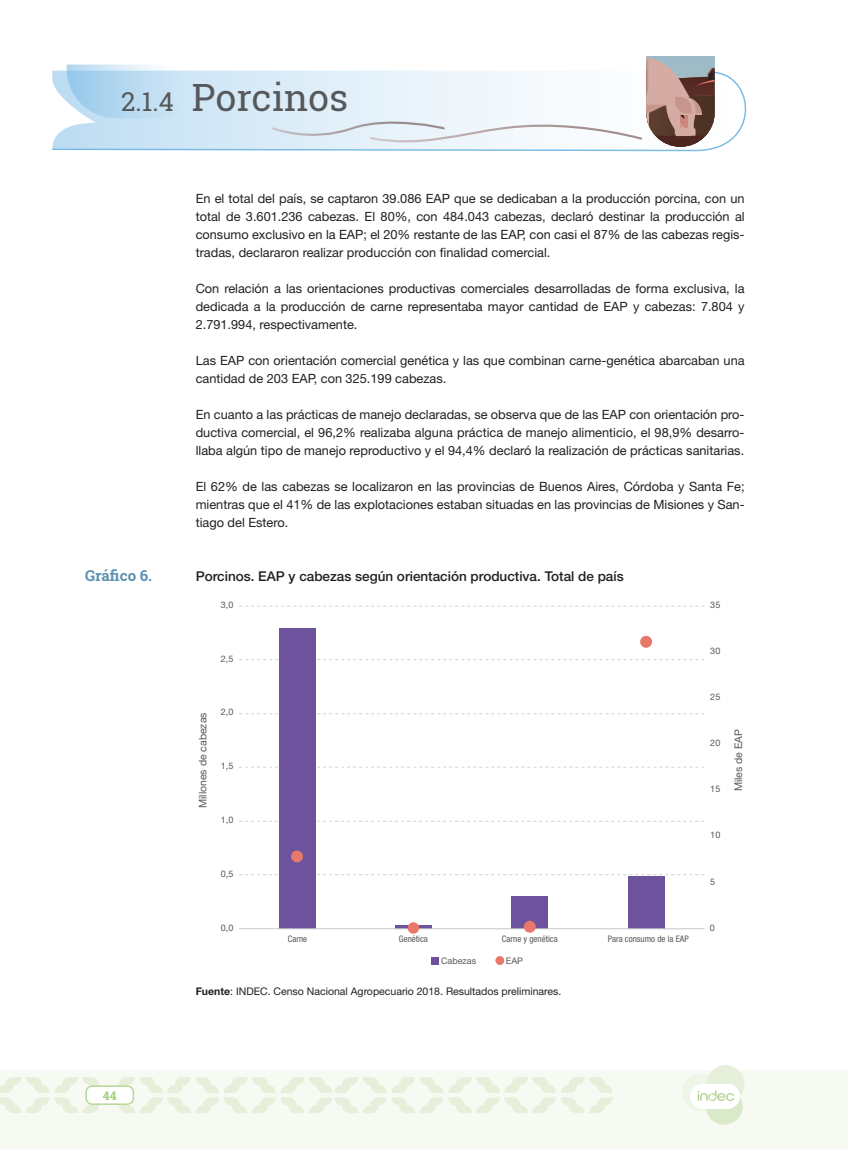
<style>
.page{position:relative;width:851px;height:1149px;background:#fff}
.page>*{position:absolute;margin:0;border:0;box-sizing:border-box;transform-origin:0 0}
.t1{font:37.5px "Roboto Slab";color:#57585a}
.t2{font:700 15px "Roboto Slab";color:#6091b2}
.t3{font:500 13.5px "Helvetica Neue LT Std";color:#231f20}
.t4{font:12.75px/18px "Helvetica Neue LT Std";color:#231f20;text-align:justify}
.t5{font:700 12px "Roboto Slab";color:#a3cd7b}
.t6{font:10.5px "Helvetica Neue LT Std";color:#231f20}
.t7{font:10.5px "Helvetica Neue LT Std";color:#57585a}
.t8{font:9px "Helvetica Neue LT Std";color:#57585a}
.t9{font:condensed 9px "Helvetica Neue LT Std";color:#57585a}
.s1{font-size:25.95px}
.s2{font-weight:700}
</style>
<div class="page">
<div style="left:0;top:1070px;width:848px;height:78px;background:#f7faf3"></div>
<svg style="left:55px;top:1077px;width:220px;height:35px"></svg>
<svg style="left:0;top:1077px;width:49px;height:35px"></svg>
<svg style="left:561px;top:1077px;width:51px;height:35px"></svg>
<svg style="left:281px;top:1077px;width:274px;height:35px"></svg>
<div style="left:86px;top:1085px;width:47px;height:18px;background:#fff;border-radius:6px"></div>
<div style="left:85px;top:1084px;width:49px;height:20px;border:2px solid #b8d799;border-radius:6px"></div>
<div style="left:682px;top:1073px;width:37px;height:37px;background:#eff5e7;border-radius:50%"></div>
<div style="left:706px;top:1064px;width:38px;height:38px;background:#e5efd9;border-radius:50%"></div>
<div style="left:705px;top:1087px;width:37px;height:37px;background:#dae9ca;border-radius:50%"></div>
<div style="left:689px;top:1083px;width:50px;height:25px;background:#fff;border-radius:13px"></div>
<svg style="left:697px;top:1090px;width:36px;height:10px"></svg>
<div style="left:431px;top:956px;width:8px;height:8px;background:#6d539e"></div>
<div style="left:495px;top:955px;width:9px;height:9px;border:3px solid #e87869;border-radius:50%"></div>
<svg style="left:239px;top:874px;width:465px;height:1px"></svg>
<svg style="left:239px;top:820px;width:465px;height:1px"></svg>
<svg style="left:239px;top:766px;width:465px;height:1px"></svg>
<svg style="left:239px;top:713px;width:465px;height:1px"></svg>
<svg style="left:239px;top:659px;width:465px;height:1px"></svg>
<svg style="left:239px;top:605px;width:465px;height:1px"></svg>
<div style="left:278px;top:627px;width:37px;height:301px;background:#6d539e"></div>
<hr style="left:395px;top:925px;width:36px;height:3px;background:#6d539e">
<div style="left:511px;top:896px;width:37px;height:32px;background:#6d539e"></div>
<div style="left:628px;top:876px;width:36px;height:52px;background:#6d539e"></div>
<hr style="left:239px;top:928px;width:465px;height:1px;background:#c7c8ca">
<div style="left:292px;top:851px;width:9px;height:9px;background:#e87869;border-radius:50%"></div>
<div style="left:291px;top:850px;width:12px;height:12px;border:3px solid #e87869;border-radius:50%"></div>
<div style="left:409px;top:923px;width:9px;height:9px;background:#e87869;border-radius:50%"></div>
<div style="left:407px;top:921px;width:12px;height:12px;border:3px solid #e87869;border-radius:50%"></div>
<div style="left:525px;top:922px;width:9px;height:8px;background:#e87869;border-radius:50%"></div>
<div style="left:523px;top:920px;width:12px;height:12px;border:3px solid #e87869;border-radius:50%"></div>
<div style="left:641px;top:637px;width:9px;height:9px;background:#e87869;border-radius:50%"></div>
<div style="left:640px;top:635px;width:12px;height:12px;border:3px solid #e87869;border-radius:50%"></div>
<svg style="left:52px;top:71px;width:695px;height:81px"></svg>
<svg style="left:67px;top:65px;width:121px;height:53px;background:#bddcf2"></svg>
<svg style="left:272px;top:56px;width:442px;height:91px"></svg>
<h1 class="t1" style="left:121px;top:71px;width:228px"><span class="s1">2.1.4</span> Porcinos</h1>
<p class="t4" style="left:196px;top:189px;width:550px">En el total del país, se captaron 39.086 EAP que se dedicaban a la producción porcina, con un total de 3.601.236 cabezas. El 80%, con 484.043 cabezas, declaró destinar la producción al consumo exclusivo en la EAP; el 20% restante de las EAP, con casi el 87% de las cabezas regis&shy;tradas, declararon realizar producción con finalidad comercial.</p>
<p class="t4" style="left:196px;top:279px;width:550px">Con relación a las orientaciones productivas comerciales desarrolladas de forma exclusiva, la dedicada a la producción de carne representaba mayor cantidad de EAP y cabezas: 7.804 y 2.791.994, respectivamente.</p>
<p class="t4" style="left:196px;top:351px;width:550px">Las EAP con orientación comercial genética y las que combinan carne-genética abarcaban una cantidad de 203 EAP, con 325.199 cabezas.</p>
<p class="t4" style="left:196px;top:405px;width:550px">En cuanto a las prácticas de manejo declaradas, se observa que de las EAP con orientación pro&shy;ductiva comercial, el 96,2% realizaba alguna práctica de manejo alimenticio, el 98,9% desarro&shy;llaba algún tipo de manejo reproductivo y el 94,4% declaró la realización de prácticas sanitarias.</p>
<p class="t4" style="left:196px;top:477px;width:550px">El 62% de las cabezas se localizaron en las provincias de Buenos Aires, Córdoba y Santa Fe; mientras que el 41% de las explotaciones estaban situadas en las provincias de Misiones y San&shy;tiago del Estero.</p>
<p class="t2" style="left:85px;top:565px;width:68px">Gráfico 6.</p>
<p class="t3" style="left:196px;top:568px;width:429px">Porcinos. EAP y cabezas según orientación productiva. Total de país</p>
<p class="t8" style="left:221px;top:599px;width:14px">3,0</p>
<p class="t8" style="left:221px;top:653px;width:14px">2,5</p>
<p class="t7" style="left:196px;top:808px;width:97px;rotate:-90deg">Millones de cabezas</p>
<p class="t8" style="left:221px;top:706px;width:14px">2,0</p>
<p class="t8" style="left:221px;top:760px;width:14px">1,5</p>
<p class="t8" style="left:221px;top:814px;width:14px">1,0</p>
<p class="t8" style="left:221px;top:868px;width:14px">0,5</p>
<p class="t8" style="left:221px;top:921px;width:14px">0,0</p>
<p class="t9" style="left:288px;top:933px;width:21px">Carne</p>
<p class="t9" style="left:399px;top:933px;width:30px">Genética</p>
<p class="t9" style="left:502px;top:933px;width:57px">Carne y genética</p>
<p class="t9" style="left:607px;top:933px;width:82px">Para consumo de la EAP</p>
<p class="t8" style="left:441px;top:954px;width:37px">Cabezas</p>
<p class="t8" style="left:506px;top:954px;width:19px">EAP</p>
<p class="t6" style="left:196px;top:985px;width:367px"><span class="s2">Fuente</span>: INDEC. Censo Nacional Agropecuario 2018. Resultados preliminares.</p>
<p class="t8" style="left:710px;top:599px;width:12px">35</p>
<p class="t8" style="left:710px;top:645px;width:12px">30</p>
<p class="t8" style="left:710px;top:691px;width:12px">25</p>
<p class="t8" style="left:710px;top:737px;width:12px">20</p>
<p class="t8" style="left:710px;top:783px;width:12px">15</p>
<p class="t7" style="left:731px;top:791px;width:64px;rotate:-90deg">Miles de EAP</p>
<p class="t8" style="left:710px;top:829px;width:12px">10</p>
<p class="t8" style="left:710px;top:875px;width:7px">5</p>
<p class="t8" style="left:709px;top:921px;width:7px">0</p>
<p class="t5" style="left:103px;top:1086px;width:15px">44</p>
</div>
